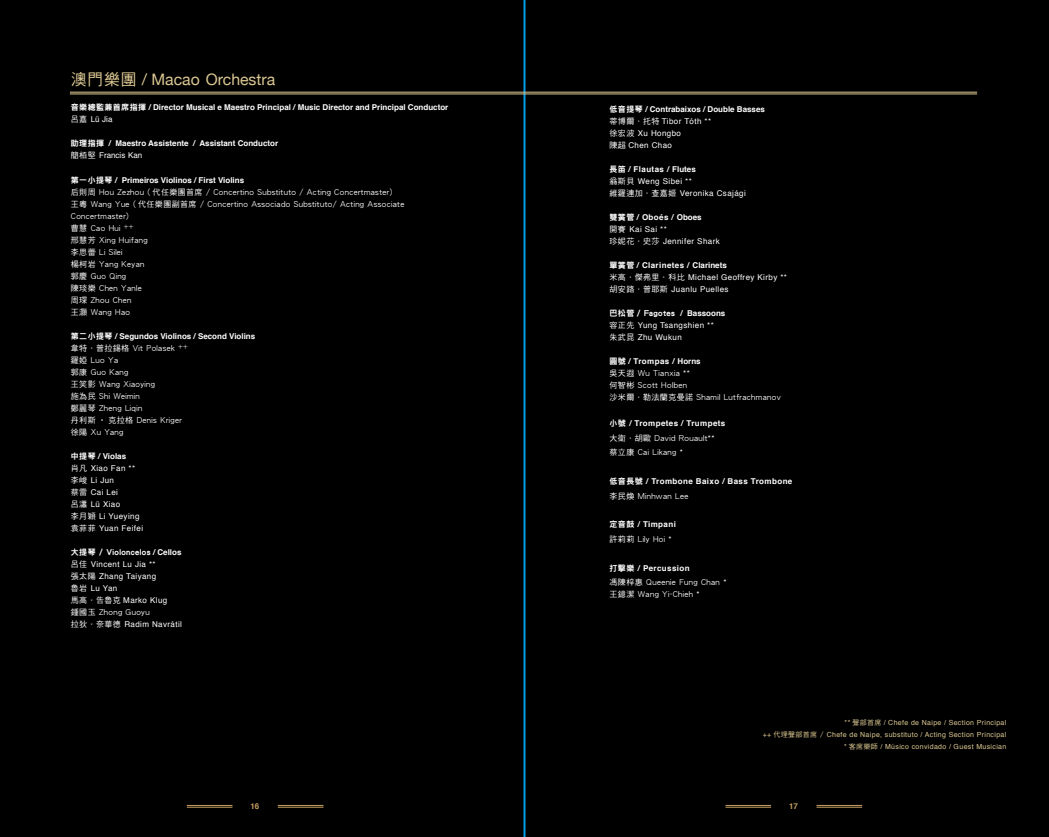
<style>
.page{position:relative;width:1049px;height:837px;background:#fff}
.page>*{position:absolute;margin:0;border:0;box-sizing:border-box;transform-origin:0 0}
.t1{font:15.8px "Helvetica Neue";color:#dbc791}
.t2{font:8px/12px "DF Hei HK W5";letter-spacing:.05em;color:#fff}
.t3{font:8px/12px "Helvetica";letter-spacing:.05em;color:#fff}
.t4{font:700 8px/12px "Helvetica";color:#fff}
.t5{font:700 8px "Helvetica";letter-spacing:.05em;color:#fff}
.t6{font:8px "DF Hei HK W9";letter-spacing:.05em;color:#fff}
.t7{font:700 8px "Helvetica";letter-spacing:.025em;color:#fff}
.t8{font:700 8px "Helvetica";color:#c9a063}
.t9{font:7px/12px "Helvetica";letter-spacing:.05em;color:#dbc791;text-align:right}
.s1{font-family:"DF Hei HK W5"}
.s2{font-family:"DF Hei HK W9";font-weight:400}
.s3{font-family:"DF Hei HK W5";font-weight:400}
.s4{font-weight:400}
.s5{font-family:"DF Hei HK W9"}
.s6{font-weight:700}
.s7{font-family:"Helvetica";font-weight:700}
.s8{font-family:"Helvetica"}
</style>
<div class="page">
<div style="left:0;top:0;width:1049px;height:836px;background:#000"></div>
<hr style="left:816px;top:804px;width:46px;height:1px;background:#c9a063">
<hr style="left:816px;top:806px;width:46px;height:1px;background:#c9a063">
<hr style="left:725px;top:804px;width:46px;height:1px;background:#c9a063">
<hr style="left:725px;top:806px;width:46px;height:1px;background:#c9a063">
<hr style="left:278px;top:804px;width:45px;height:1px;background:#c9a063">
<hr style="left:278px;top:806px;width:45px;height:1px;background:#c9a063">
<hr style="left:187px;top:804px;width:45px;height:1px;background:#c9a063">
<hr style="left:187px;top:806px;width:45px;height:1px;background:#c9a063">
<hr style="left:523px;top:0;width:2px;height:836px;background:#00a0e9">
<hr style="left:70px;top:92px;width:907px;height:1px;background:#dbc791">
<hr style="left:70px;top:94px;width:907px;height:1px;background:#dbc791">
<h1 class="t1" style="left:71px;top:67px;width:206px"><span class="s1">澳門樂團</span> / Macao Orchestra</h1>
<p class="t4" style="left:71px;top:102px;width:379px"><span class="s2">音樂總監兼首席指揮</span> / Director Musical e Maestro Principal / Music Director and Principal Conductor<span class="s3">呂嘉</span> <span class="s4">Lü Jia</span></p>
<p class="t4" style="left:71px;top:138px;width:209px"><span class="s2">助理指揮</span> / Maestro Assistente / Assistant Conductor<span class="s3">簡栢堅</span> <span class="s4">Francis Kan</span></p>
<p class="t4" style="left:71px;top:174px;width:175px"><span class="s2">第一小提琴</span> / Primeiros Violinos / First Violins</p>
<p class="t2" style="left:71px;top:185px;width:335px">后則周 Hou Zezhou ( 代任樂團首席 / Concertino Substituto / Acting Concertmaster)<br>王粵 Wang Yue ( 代任樂團副首席 / Concertino Associado Substituto/ Acting Associate<br>Concertmaster)<br>曹慧 Cao Hui <sup>++<br></sup>邢慧芳 Xing Huifang<br>李思蕾 Li Silei<br>楊柯岩 Yang Keyan<br>郭慶 Guo Qing<br>陳琰樂 Chen Yanle<br>周琛 Zhou Chen<br>王灝 Wang Hao</p>
<p class="t4" style="left:71px;top:330px;width:186px"><span class="s2">第二小提琴</span> / Segundos Violinos / Second Violins</p>
<p class="t2" style="left:71px;top:341px;width:118px">韋特．普拉錫格 Vit Polasek <sup>++</sup>羅婭 Luo Ya<br>郭康 Guo Kang<br>王笑影 Wang Xiaoying<br>施為民 Shi Weimin<br>鄭麗琴 Zheng Liqin<br>丹利斯 ‧ 克拉格 Denis Kriger徐陽 Xu Yang</p>
<p class="t3" style="left:71px;top:450px;width:74px"><span class="s5">中提琴</span> <span class="s6">/ Violas<br></span><span class="s1">肖凡</span> Xiao Fan **<span class="s1">李峻</span> Li Jun<br><span class="s1">蔡雷</span> Cai Lei<br><span class="s1">呂瀟</span> Lü Xiao<br><span class="s1">李月穎</span> Li Yueying<span class="s1">袁菲菲</span> Yuan Feifei</p>
<p class="t6" style="left:71px;top:547px;width:112px">大提琴 / Violoncelos <span class="s7">/ Cellos</span></p>
<p class="t3" style="left:71px;top:558px;width:98px"><span class="s1">呂佳</span> Vincent Lu Jia **<br><span class="s1">張太陽</span> Zhang Taiyang<br><span class="s1">魯岩</span> Lu Yan<br><span class="s1">馬高．告魯克</span> Marko Klug</p>
<p class="t2" style="left:71px;top:605px;width:80px">鍾國玉 Zhong Guoyu</p>
<p class="t3" style="left:71px;top:618px;width:113px"><span class="s1">拉狄．奈華德</span> Radim Navrátil</p>
<p class="t3" style="left:609px;top:104px;width:157px"><span class="s5">低音提琴</span> <span class="s6">/ Contrabaixos / Double Basses</span><span class="s1">蒂博爾．托特</span> Tibor Tóth **<br><span class="s1">徐宏波</span> Xu Hongbo<br><span class="s1">陳超</span> Chen Chao</p>
<p class="t3" style="left:609px;top:164px;width:138px"><span class="s5">長笛</span> <span class="s6">/ Flautas / Flutes<br></span><span class="s1">翁斯貝</span> Weng Sibei **<br><span class="s1">維羅連加．查嘉姬</span> Veronika Csajági</p>
<p class="t3" style="left:609px;top:212px;width:112px"><span class="s5">雙簧管</span> <span class="s6">/ Oboés / Oboes<br></span><span class="s1">開賽</span> Kai Sai **<br><span class="s1">珍妮花．史莎</span> Jennifer Shark</p>
<p class="t3" style="left:609px;top:260px;width:179px"><span class="s5">單簧管</span> <span class="s6">/ Clarinetes / Clarinets<br></span><span class="s1">米高．傑弗里．科比</span> Michael Geoffrey Kirby **<span class="s1">胡安路．普耶斯</span> Juanlu Puelles</p>
<p class="t6" style="left:609px;top:309px;width:117px">巴松管 / Fagotes <span class="s7">/ Bassoons</span></p>
<p class="t3" style="left:609px;top:320px;width:106px"><span class="s1">容正先</span> Yung Tsangshien **<span class="s1">朱武昆</span> Zhu Wukun</p>
<p class="t7" style="left:609px;top:355px;width:93px"><span class="s2">圓號</span> / Trompas / Horns</p>
<p class="t2" style="left:609px;top:367px;width:173px">吳天遐 Wu Tianxia <span class="s8">**<br></span>何智彬 Scott Holben<br>沙米爾．勒法蘭克曼諾 Shamil Lutfrachmanov</p>
<p class="t5" style="left:609px;top:417px;width:117px"><span class="s2">小號</span> / Trompetes / Trumpets</p>
<p class="t2" style="left:609px;top:430px;width:106px;line-height:14.4px">大衛．胡歐 David Rouault<span class="s8">**</span>蔡立康 Cai Likang <span class="s8">*</span></p>
<p class="t5" style="left:609px;top:474px;width:184px"><span class="s2">低音長號</span> / Trombone Baixo / Bass Trombone</p>
<p class="t2" style="left:609px;top:489px;width:80px">李民煥 Minhwan Lee</p>
<p class="t5" style="left:609px;top:518px;width:68px"><span class="s2">定音鼓</span> / Timpani</p>
<p class="t2" style="left:609px;top:532px;width:64px">許莉莉 Lily Hoi <span class="s8">*</span></p>
<p class="t5" style="left:609px;top:561px;width:82px"><span class="s2">打擊樂</span> / Percussion</p>
<p class="t2" style="left:609px;top:575px;width:118px;line-height:12.4px">馮陳梓惠 Queenie Fung Chan <span class="s8">*</span>王鐿潔 Wang Yi-Chieh <span class="s8">*</span></p>
<p class="t9" style="left:763px;top:716px;width:245px">** <span class="s1">聲部首席</span> / Chefe de Naipe / Section Principal<br>++ <span class="s1">代理聲部首席 /</span> Chefe de Naipe, substituto / Acting Section Principal * <span class="s1">客席樂師</span> / Músico convidado / Guest Musician</p>
<p class="t8" style="left:250px;top:799px;width:10px">16</p>
<p class="t8" style="left:789px;top:799px;width:10px">17</p>
</div>
